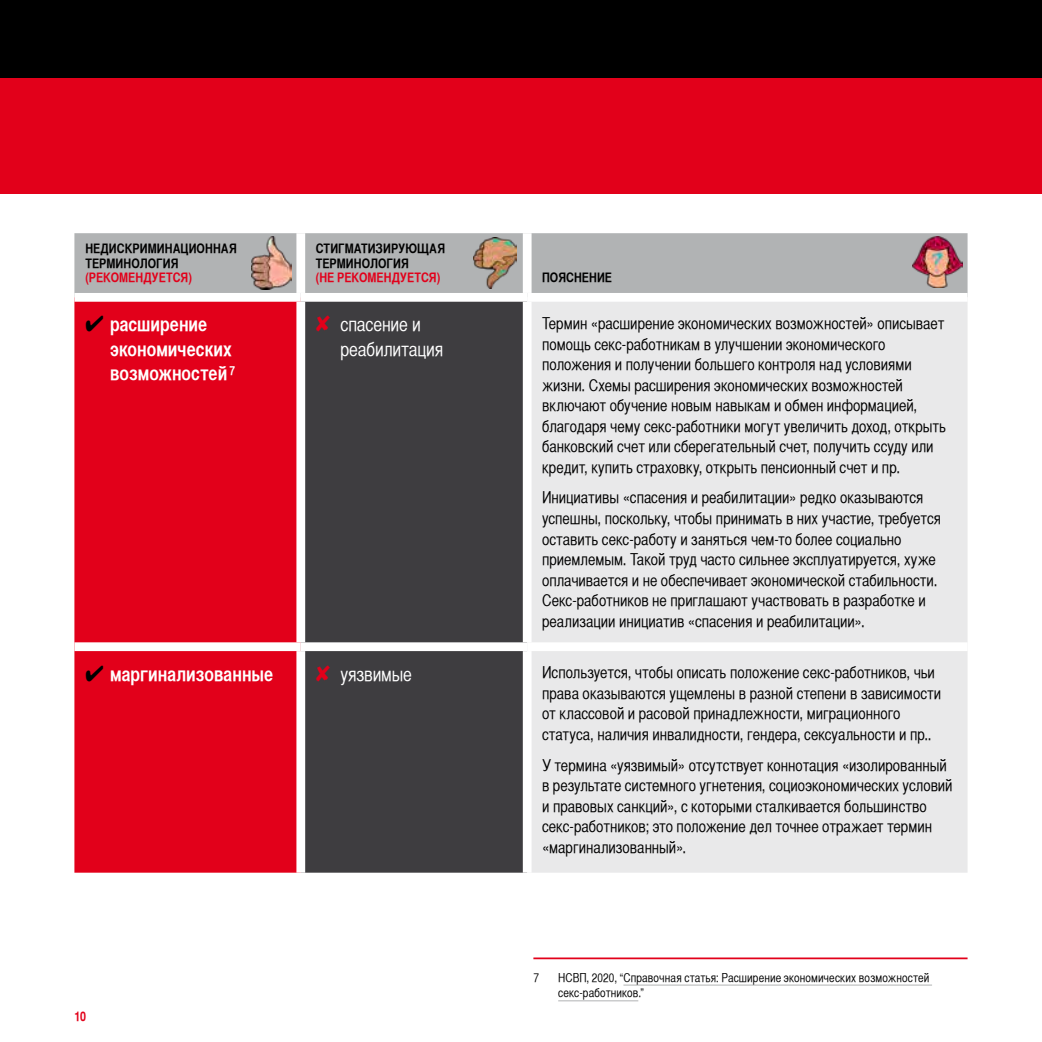
<style>
.page{position:relative;width:1042px;height:1042px;background:#fff}
.page>*{position:absolute;margin:0;border:0;box-sizing:border-box;transform-origin:0 0}
.t1{font:700 19.25px/24.5px "Helvetica CY";color:#fff}
.t2{font:19.25px/24.5px "Helvetica CY";letter-spacing:-.01em;color:#fff}
.t3{font:16.1px/20.5px "Helvetica CY";color:#000}
.t4{font:700 13.12px/14.9px "Helvetica CY";letter-spacing:.01em;color:#000}
.t5{font:700 13.12px "Helvetica CY";letter-spacing:.005em;color:#e2001a}
.t6{font:12.25px/15.8px "Helvetica CY";letter-spacing:.005em;color:#000}
.s1{color:#000}
.s2{color:#e2001a}
</style>
<div class="page">
<div style="left:0;top:0;width:1042px;height:121px;background:#000"></div>
<div style="left:0;top:78px;width:1042px;height:115px;background:#e2001a"></div>
<div style="left:74px;top:233px;width:893px;height:60px;background:#b1b3b4"></div>
<div style="left:74px;top:302px;width:222px;height:570px;background:#e2001a"></div>
<div style="left:305px;top:302px;width:218px;height:570px;background:#3e3d40"></div>
<div style="left:532px;top:302px;width:435px;height:570px;background:#e9e9ea"></div>
<div style="left:296px;top:233px;width:9px;height:60px;background:#fff"></div>
<div style="left:523px;top:233px;width:8px;height:60px;background:#fff"></div>
<div style="left:74px;top:642px;width:227px;height:9px;background:#fff"></div>
<div style="left:301px;top:642px;width:226px;height:9px;background:#fff"></div>
<div style="left:527px;top:642px;width:440px;height:9px;background:#fff"></div>
<hr style="left:533px;top:957px;width:434px;height:2px;background:#e2001a">
<hr style="left:623px;top:984px;width:309px;height:1px;background:#b1b3b4">
<hr style="left:558px;top:1000px;width:80px;height:1px;background:#b1b3b4">
<img style="left:251px;top:237px;width:40px;height:52px">
<img style="left:474px;top:238px;width:43px;height:51px">
<img style="left:912px;top:237px;width:50px;height:51px">
<p class="t4" style="left:85px;top:240px;width:153px">НЕДИСКРИМИНАЦИОННАЯ<br>ТЕРМИНОЛОГИЯ</p>
<p class="t5" style="left:85px;top:270px;width:108px">(РЕКОМЕНДУЕТСЯ)</p>
<p class="t4" style="left:316px;top:240px;width:131px">СТИГМАТИЗИРУЮЩАЯ<br>ТЕРМИНОЛОГИЯ</p>
<p class="t5" style="left:316px;top:270px;width:126px">(НЕ РЕКОМЕНДУЕТСЯ)</p>
<p class="t4" style="left:542px;top:270px;width:72px">ПОЯСНЕНИЕ</p>
<p class="t1" style="left:110px;top:312px;width:127px;text-indent:-25px"><span class="s1">✔</span> расширение экономических возможностей <sup>7</sup></p>
<p class="t2" style="left:340px;top:312px;width:104px;text-indent:-25px"><span class="s2">✘</span> спасение и реабилитация</p>
<p class="t3" style="left:542px;top:313px;width:405px">Термин «расширение экономических возможностей» описывает помощь секс-работникам в улучшении экономического положения и получении большего контроля над условиями жизни. Схемы расширения экономических возможностей включают обучение новым навыкам и обмен информацией, благодаря чему секс-работники могут увеличить доход, открыть банковский счет или сберегательный счет, получить ссуду или кредит, купить страховку, открыть пенсионный счет и пр.</p>
<p class="t3" style="left:542px;top:487px;width:400px">Инициативы «спасения и реабилитации» редко оказываются успешны, поскольку, чтобы принимать в них участие, требуется оставить секс-работу и заняться чем-то более социально приемлемым. Такой труд часто сильнее эксплуатируется, хуже оплачивается и не обеспечивает экономической стабильности.<br>Секс-работников не приглашают участвовать в разработке и реализации инициатив «спасения и реабилитации».</p>
<p class="t1" style="left:85px;top:661px;width:189px"><span class="s1">✔</span> маргинализованные</p>
<p class="t2" style="left:316px;top:661px;width:98px"><span class="s2">✘</span> уязвимые</p>
<p class="t3" style="left:542px;top:662px;width:401px">Используется, чтобы описать положение секс-работников, чьи права оказываются ущемлены в разной степени в зависимости от классовой и расовой принадлежности, миграционного статуса, наличия инвалидности, гендера, сексуальности и пр..</p>
<p class="t3" style="left:542px;top:754px;width:412px">У термина «уязвимый» отсутствует коннотация «изолированный в результате системного угнетения, социоэкономических условий и правовых санкций», с которыми сталкивается большинство секс-работников; это положение дел точнее отражает термин «маргинализованный».</p>
<p class="t5" style="left:74px;top:1008px;width:13px">10</p>
<p class="t6" style="left:533px;top:969px;width:7px">7</p>
<p class="t6" style="left:558px;top:969px;width:373px">НСВП, 2020, “Справочная статья: Расширение экономических возможностей секс-работников.”</p>
</div>
